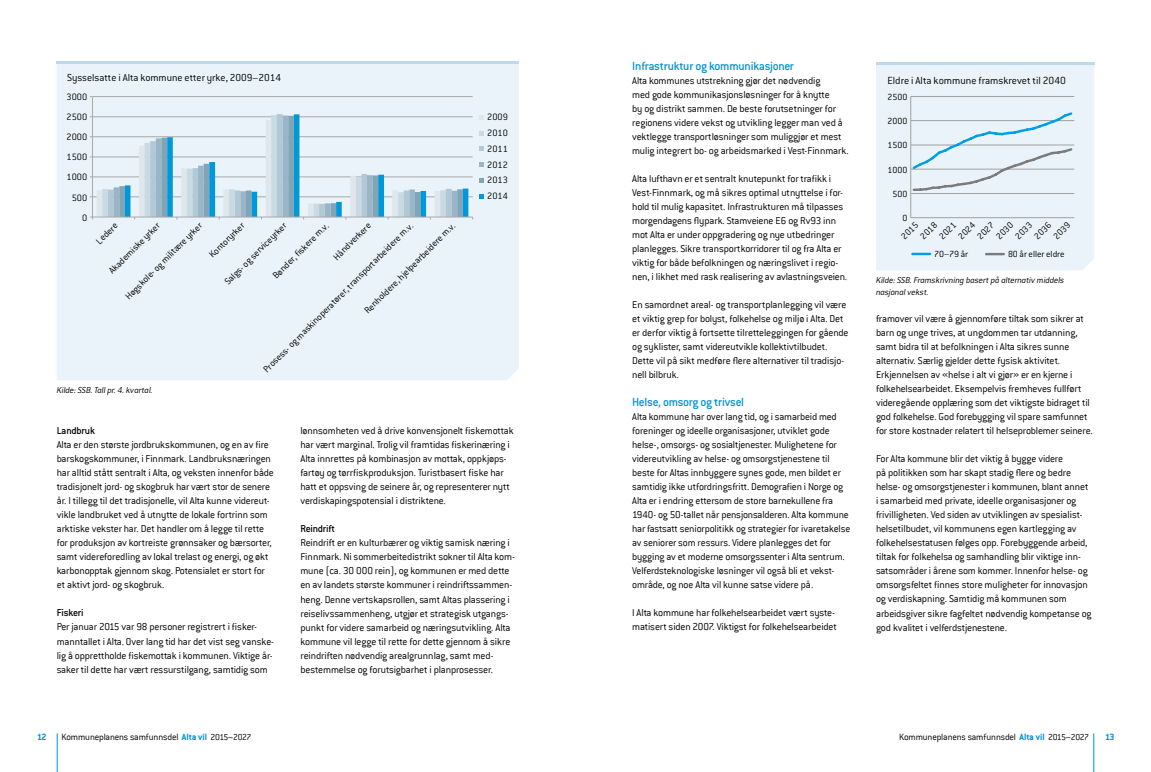
<style>
.page{position:relative;width:1151px;height:772px;background:#fff}
.page>*{position:absolute;margin:0;border:0;box-sizing:border-box;transform-origin:0 0}
.t1{font:500 13px "Conduit ITC";letter-spacing:-.02em;color:#0093d2}
.t2{font:300 11.3px "Conduit ITC";color:#000}
.t3{font:300 11.1px "Conduit ITC";color:#000}
.t4{font:300 11px/14px "Conduit ITC";letter-spacing:-.015em;color:#000}
.t5{font:500 11px "Conduit ITC";letter-spacing:-.01em;color:#000}
.t6{font:300 10.1px/20.2px "Conduit ITC";color:#000;text-align:right}
.t7{font:300 10px "Conduit ITC";letter-spacing:-.015em;color:#000}
.t8{font:700 10px "Conduit ITC";color:#0093d2}
.t9{font:300 9.7px "Conduit ITC";color:#000}
.t10{font:italic 300 9.5px/11.4px "Conduit ITC";color:#000}
.s1{font-weight:700;color:#0093d2}
.s2{font-size:9.5px}
</style>
<div class="page">
<hr style="left:57px;top:733px;width:1px;height:38px;background:#0093d2">
<hr style="left:1093px;top:733px;width:1px;height:38px;background:#0093d2">
<div style="left:57px;top:64px;width:462px;height:316px;background:#e9f3f9"></div>
<hr style="left:93px;top:96px;width:380px;height:1px;background:#a9aaaa">
<hr style="left:92px;top:97px;width:1px;height:120px;background:#a9aaaa">
<svg style="left:90px;top:114px;width:383px;height:105px;background:#c9dee9"></svg>
<svg style="left:479px;top:115px;width:4px;height:4px"></svg>
<svg style="left:479px;top:131px;width:4px;height:4px"></svg>
<svg style="left:479px;top:147px;width:4px;height:4px"></svg>
<svg style="left:479px;top:162px;width:4px;height:5px"></svg>
<svg style="left:479px;top:178px;width:4px;height:5px"></svg>
<svg style="left:479px;top:194px;width:4px;height:5px"></svg>
<div style="left:876px;top:64px;width:218px;height:206px;background:#e9f3f9"></div>
<hr style="left:911px;top:193px;width:163px;height:1px;background:#a1a2a2">
<hr style="left:911px;top:96px;width:163px;height:1px;background:#a1a2a2">
<hr style="left:910px;top:96px;width:1px;height:121px;background:#a1a2a2">
<hr style="left:911px;top:217px;width:163px;height:1px;background:#a1a2a2">
<svg style="left:910px;top:110px;width:164px;height:82px;background:#dbe9f0"></svg>
<hr style="left:912px;top:252px;width:18px;height:3px;background:#009ee3">
<svg style="left:986px;top:253px;width:18px;height:2px"></svg>
<hr style="left:57px;top:61px;width:462px;height:3px;background:#bddaeb">
<hr style="left:876px;top:62px;width:218px;height:2px;background:#bddaeb">
<p class="t3" style="left:67px;top:71px;width:215px">Sysselsatte i Alta kommune etter yrke, 2009–2014</p>
<p class="t6" style="left:67px;top:86px;width:22px">3000<br>2500<br>2000<br>1500<br>1000<br>500<br>0</p>
<p class="t6" style="left:91px;top:235px;width:28px;rotate:-45deg">Ledere</p>
<p class="t6" style="left:103px;top:265px;width:70px;rotate:-45deg">Akademiske yrker</p>
<p class="t6" style="left:120px;top:290px;width:106px;rotate:-45deg">Høgskole- og militære yrker</p>
<p class="t6" style="left:203px;top:249px;width:47px;rotate:-45deg">Kontoryrker</p>
<p class="t6" style="left:219px;top:275px;width:85px;rotate:-45deg">Salgs- og serviceyrker</p>
<p class="t6" style="left:267px;top:270px;width:77px;rotate:-45deg">Bønder, fiskere m.v.</p>
<p class="t6" style="left:328px;top:251px;width:50px;rotate:-45deg">Håndverkere</p>
<p class="t6" style="left:258px;top:363px;width:209px;rotate:-45deg">Prosess- og maskinoperatører, transportarbeidere m.v.</p>
<p class="t6" style="left:359px;top:305px;width:126px;rotate:-45deg">Renholdere, hjelpearbeidere m.v.</p>
<p class="t10" style="left:57px;top:384px;width:98px">Kilde: SSB. Tall pr. 4. kvartal.</p>
<p class="t6" style="left:487px;top:109px;width:22px;line-height:15.9px;text-align:justify">2009<br>2010<br>2011<br>2012<br>2013<br>2014</p>
<p class="t5" style="left:57px;top:424px;width:40px">Landbruk</p>
<p class="t4" style="left:57px;top:437px;width:219px">Alta er den største jordbrukskommunen, og en av fire barskogskommuner, i Finnmark. Landbruksnæringen har alltid stått sentralt i Alta, og veksten innenfor både tradisjonelt jord- og skogbruk har vært stor de senere år. I tillegg til det tradisjonelle, vil Alta kunne videreut&shy;vikle landbruket ved å utnytte de lokale fortrinn som arktiske vekster har. Det handler om å legge til rette for produksjon av kortreiste grønnsaker og bærsorter, samt videreforedling av lokal trelast og energi, og økt karbonopptak gjennom skog. Potensialet er stort for et aktivt jord- og skogbruk.</p>
<p class="t5" style="left:57px;top:606px;width:28px">Fiskeri</p>
<p class="t4" style="left:57px;top:619px;width:219px">Per januar 2015 var 98 personer registrert i fisker&shy;manntallet i Alta. Over lang tid har det vist seg vanske&shy;lig å opprettholde fiskemottak i kommunen. Viktige år&shy;saker til dette har vært ressurstilgang, samtidig som</p>
<p class="t4" style="left:300px;top:423px;width:215px">lønnsomheten ved å drive konvensjonelt fiskemottak har vært marginal. Trolig vil framtidas fiskerinæring i Alta innrettes på kombinasjon av mottak, oppkjøps&shy;fartøy og tørrfiskproduksjon. Turistbasert fiske har hatt et oppsving de seinere år, og representerer nytt verdiskapingspotensial i distriktene.</p>
<p class="t5" style="left:300px;top:522px;width:36px">Reindrift</p>
<p class="t4" style="left:300px;top:535px;width:216px">Reindrift er en kulturbærer og viktig samisk næring i Finnmark. Ni sommerbeitedistrikt sokner til Alta kom&shy;mune (ca. 30 000 rein), og kommunen er med dette en av landets største kommuner i reindriftssammen&shy;heng. Denne vertskapsrollen, samt Altas plassering i reiselivssammenheng, utgjør et strategisk utgangs&shy;punkt for videre samarbeid og næringsutvikling. Alta kommune vil legge til rette for dette gjennom å sikre reindriften nødvendig arealgrunnlag, samt med&shy;bestemmelse og forutsigbarhet i planprosesser.</p>
<p class="t1" style="left:632px;top:58px;width:163px">Infrastruktur og kommunikasjoner</p>
<p class="t4" style="left:632px;top:73px;width:218px">Alta kommunes utstrekning gjør det nødvendig<br>med gode kommunikasjonsløsninger for å knytte<br>by og distrikt sammen. De beste forutsetninger for regionens videre vekst og utvikling legger man ved å vektlegge transportløsninger som muliggjør et mest mulig integrert bo- og arbeidsmarked i Vest--Finnmark.</p>
<p class="t4" style="left:632px;top:171px;width:217px">Alta lufthavn er et sentralt knutepunkt for trafikk i Vest-Finnmark, og må sikres optimal utnyttelse i for&shy;hold til mulig kapasitet. Infrastrukturen må tilpasses morgendagens flypark. Stamveiene E6 og Rv93 inn mot Alta er under oppgradering og nye utbedringer planlegges. Sikre transportkorridorer til og fra Alta er viktig for både befolkningen og næringslivet i regio&shy;nen, i likhet med rask realisering av avlastningsveien.</p>
<p class="t4" style="left:632px;top:297px;width:218px">En samordnet areal- og transportplanlegging vil være et viktig grep for bolyst, folkehelse og miljø i Alta. Det er derfor viktig å fortsette tilretteleggingen for gående og syklister, samt videreutvikle kollektivtilbudet.<br>Dette vil på sikt medføre flere alternativer til tradisjo&shy;nell bilbruk.</p>
<p class="t1" style="left:632px;top:394px;width:113px">Helse, omsorg og trivsel</p>
<p class="t4" style="left:632px;top:409px;width:220px">Alta kommune har over lang tid, og i samarbeid med foreninger og ideelle organisasjoner, utviklet gode helse-, omsorgs- og sosialtjenester. Mulighetene for videreutvikling av helse- og omsorgstjenestene til beste for Altas innbyggere synes gode, men bildet er samtidig ikke utfordringsfritt. Demografien i Norge og Alta er i endring ettersom de store barnekullene fra 1940- og 50-tallet når pensjonsalderen. Alta kommune har fastsatt seniorpolitikk og strategier for ivaretakelse av seniorer som ressurs. Videre planlegges det for bygging av et moderne omsorgssenter i Alta sentrum.<br>Velferdsteknologiske løsninger vil også bli et vekst&shy;område, og noe Alta vil kunne satse videre på.</p>
<p class="t4" style="left:632px;top:605px;width:206px">I Alta kommune har folkehelsearbeidet vært syste&shy;matisert siden 2007. Viktigst for folkehelsearbeidet</p>
<p class="t2" style="left:887px;top:74px;width:180px">Eldre i Alta kommune framskrevet til 2040</p>
<p class="t9" style="left:887px;top:91px;width:21px">2500</p>
<p class="t9" style="left:887px;top:116px;width:21px">2000</p>
<p class="t9" style="left:887px;top:140px;width:21px">1500</p>
<p class="t9" style="left:887px;top:164px;width:21px">1000</p>
<p class="t9" style="left:892px;top:189px;width:16px">500</p>
<p class="t9" style="left:902px;top:213px;width:6px">0</p>
<p class="t9" style="left:899px;top:234px;width:21px;rotate:-45deg">2015</p>
<p class="t9" style="left:918px;top:234px;width:21px;rotate:-45deg">2018</p>
<p class="t9" style="left:937px;top:234px;width:21px;rotate:-45deg">2021</p>
<p class="t9" style="left:956px;top:234px;width:21px;rotate:-45deg">2024</p>
<p class="t9" style="left:975px;top:234px;width:21px;rotate:-45deg">2027</p>
<p class="t9" style="left:994px;top:234px;width:21px;rotate:-45deg">2030</p>
<p class="t9" style="left:1013px;top:234px;width:21px;rotate:-45deg">2033</p>
<p class="t9" style="left:1032px;top:234px;width:21px;rotate:-45deg">2036</p>
<p class="t9" style="left:1051px;top:234px;width:21px;rotate:-45deg">2039</p>
<p class="t9" style="left:934px;top:248px;width:35px">70–79 år</p>
<p class="t9" style="left:1008px;top:248px;width:58px">80 år eller eldre</p>
<p class="t10" style="left:876px;top:274px;width:190px">Kilde: SSB. Framskrivning basert på alternativ middels nasjonal vekst.</p>
<p class="t4" style="left:876px;top:311px;width:218px">framover vil være å gjennomføre tiltak som sikrer at barn og unge trives, at ungdommen tar utdanning, samt bidra til at befolkningen i Alta sikres sunne alternativ. Særlig gjelder dette fysisk aktivitet.<br>Erkjennelsen av «helse i alt vi gjør» er en kjerne i folkehelsearbeidet. Eksempelvis fremheves fullført videregående opplæring som det viktigste bidraget til god folkehelse. God forebygging vil spare samfunnet for store kostnader relatert til helseproblemer seinere.</p>
<p class="t4" style="left:876px;top:451px;width:217px">For Alta kommune blir det viktig å bygge videre<br>på politikken som har skapt stadig flere og bedre helse- og omsorgstjenester i kommunen, blant annet i samarbeid med private, ideelle organisasjoner og frivilligheten. Ved siden av utviklingen av spesialist&shy;helsetilbudet, vil kommunens egen kartlegging av folkehelsestatusen følges opp. Forebyggende arbeid, tiltak for folkehelsa og samhandling blir viktige inn&shy;satsområder i årene som kommer. Innenfor helse- og omsorgsfeltet finnes store muligheter for innovasjon og verdiskapning. Samtidig må kommunen som arbeidsgiver sikre fagfeltet nødvendig kompetanse og god kvalitet i velferdstjenestene.</p>
<p class="t8" style="left:37px;top:730px;width:11px">12</p>
<p class="t7" style="left:61px;top:730px;width:192px">Kommuneplanens samfunnsdel <span class="s1">Alta vil</span> <span class="s2">2015–2027</span></p>
<p class="t7" style="left:899px;top:730px;width:192px">Kommuneplanens samfunnsdel <span class="s1">Alta vil</span> <span class="s2">2015–2027</span></p>
<p class="t8" style="left:1105px;top:730px;width:11px">13</p>
</div>
